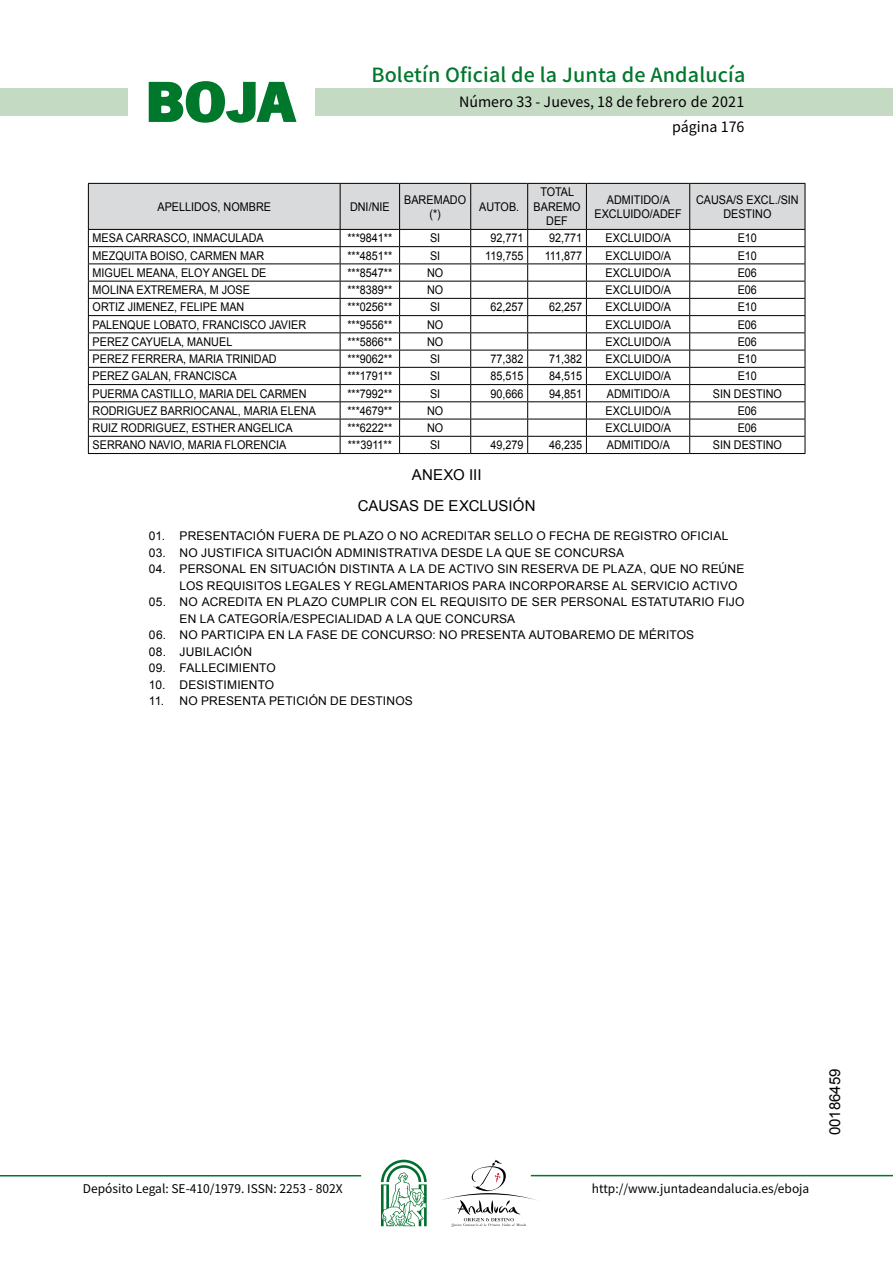
<style>
.page{position:relative;width:893px;height:1263px;background:#fff}
.page>*{position:absolute;margin:0;border:0;box-sizing:border-box;transform-origin:0 0}
.t1{font:700 57.75px "News Got T";color:#00782c;scale:1.14 1}
.t2{font:500 19.5px "Noto Sans HK";letter-spacing:.01em;color:#00782c}
.t3{font:15px/30.8px "Arial";color:#000;text-align:center}
.t4{font:14.25px/24.5px "Noto Sans HK";color:#000;text-align:right}
.t5{font:12px/14.4px "Arial";color:#000;text-align:center;scale:.9 1}
.t6{font:12px/16.5px "Arial";color:#000}
.t7{font:12px "Noto Sans HK";color:#000}
.t8{font:12px "Arial";letter-spacing:.02em;color:#000}
</style>
<div class="page">
<div style="left:315px;top:88px;width:577px;height:28px;background:#c5dac3"></div>
<div style="left:0;top:88px;width:128px;height:28px;background:#c5dac3"></div>
<hr style="left:0;top:1175px;width:361px;height:2px;background:#00782c">
<hr style="left:531px;top:1175px;width:361px;height:1px;background:#00782c">
<svg style="left:148px;top:81px;width:149px;height:42px"></svg>
<svg style="left:442px;top:1160px;width:100px;height:67px"></svg>
<svg style="left:381px;top:1160px;width:45px;height:66px"></svg>
<svg style="left:88px;top:183px;width:717px;height:270px"></svg>
<hr style="left:88px;top:453px;width:252px;height:1px;background:#000">
<hr style="left:340px;top:453px;width:59px;height:1px;background:#000">
<hr style="left:399px;top:453px;width:71px;height:1px;background:#000">
<hr style="left:470px;top:453px;width:57px;height:1px;background:#000">
<hr style="left:527px;top:453px;width:59px;height:1px;background:#000">
<hr style="left:586px;top:453px;width:103px;height:1px;background:#000">
<hr style="left:689px;top:453px;width:116px;height:1px;background:#000">
<h1 class="t1" style="left:145px;top:68px;width:133px">BOJA</h1>
<h2 class="t2" style="left:371px;top:64px;width:375px">Boletín Oficial de la Junta de Andalucía</h2>
<p class="t4" style="left:459px;top:90px;width:287px">Número 33 - Jueves, 18 de febrero de 2021 página 176</p>
<p class="t5" style="left:157px;top:199px;width:128px">APELLIDOS, NOMBRE</p>
<p class="t5" style="left:350px;top:199px;width:46px">DNI/NIE</p>
<p class="t5" style="left:404px;top:192px;width:70px">BAREMADO (*)</p>
<p class="t5" style="left:479px;top:199px;width:46px">AUTOB.</p>
<p class="t5" style="left:533px;top:185px;width:54px">TOTAL<br>BAREMO<br>DEF</p>
<p class="t5" style="left:594px;top:192px;width:98px">ADMITIDO/A<br>EXCLUIDO/ADEF</p>
<p class="t5" style="left:696px;top:192px;width:116px">CAUSA/S EXCL./SIN<br>DESTINO</p>
<p class="t5" style="left:93px;top:231px;width:192px">MESA CARRASCO, INMACULADA</p>
<p class="t5" style="left:347px;top:231px;width:52px">***9841**</p>
<p class="t5" style="left:430px;top:231px;width:13px">SI</p>
<p class="t5" style="left:490px;top:231px;width:38px">92,771</p>
<p class="t5" style="left:549px;top:231px;width:38px">92,771</p>
<p class="t5" style="left:605px;top:231px;width:74px">EXCLUIDO/A</p>
<p class="t5" style="left:737px;top:231px;width:23px">E10</p>
<p class="t5" style="left:93px;top:248px;width:192px">MEZQUITA BOISO, CARMEN MAR</p>
<p class="t5" style="left:347px;top:248px;width:52px">***4851**</p>
<p class="t5" style="left:430px;top:248px;width:13px">SI</p>
<p class="t5" style="left:485px;top:248px;width:44px">119,755</p>
<p class="t5" style="left:544px;top:248px;width:43px">111,877</p>
<p class="t5" style="left:605px;top:248px;width:74px">EXCLUIDO/A</p>
<p class="t5" style="left:737px;top:248px;width:23px">E10</p>
<p class="t5" style="left:93px;top:266px;width:194px">MIGUEL MEANA, ELOY ANGEL DE</p>
<p class="t5" style="left:347px;top:266px;width:52px">***8547**</p>
<p class="t5" style="left:427px;top:266px;width:19px">NO</p>
<p class="t5" style="left:605px;top:266px;width:74px">EXCLUIDO/A</p>
<p class="t5" style="left:737px;top:266px;width:23px">E06</p>
<p class="t5" style="left:93px;top:283px;width:176px">MOLINA EXTREMERA, M JOSE</p>
<p class="t5" style="left:347px;top:283px;width:52px">***8389**</p>
<p class="t5" style="left:427px;top:283px;width:19px">NO</p>
<p class="t5" style="left:605px;top:283px;width:74px">EXCLUIDO/A</p>
<p class="t5" style="left:737px;top:283px;width:23px">E06</p>
<p class="t5" style="left:93px;top:300px;width:170px">ORTIZ JIMENEZ, FELIPE MAN</p>
<p class="t5" style="left:347px;top:300px;width:52px">***0256**</p>
<p class="t5" style="left:430px;top:300px;width:13px">SI</p>
<p class="t5" style="left:490px;top:300px;width:38px">62,257</p>
<p class="t5" style="left:549px;top:300px;width:38px">62,257</p>
<p class="t5" style="left:605px;top:300px;width:74px">EXCLUIDO/A</p>
<p class="t5" style="left:737px;top:300px;width:23px">E10</p>
<p class="t5" style="left:93px;top:317px;width:239px">PALENQUE LOBATO, FRANCISCO JAVIER</p>
<p class="t5" style="left:347px;top:317px;width:52px">***9556**</p>
<p class="t5" style="left:427px;top:317px;width:19px">NO</p>
<p class="t5" style="left:605px;top:317px;width:74px">EXCLUIDO/A</p>
<p class="t5" style="left:737px;top:317px;width:23px">E06</p>
<p class="t5" style="left:93px;top:335px;width:157px">PEREZ CAYUELA, MANUEL</p>
<p class="t5" style="left:347px;top:335px;width:52px">***5866**</p>
<p class="t5" style="left:427px;top:335px;width:19px">NO</p>
<p class="t5" style="left:605px;top:335px;width:74px">EXCLUIDO/A</p>
<p class="t5" style="left:737px;top:335px;width:23px">E06</p>
<p class="t5" style="left:93px;top:352px;width:206px">PEREZ FERRERA, MARIA TRINIDAD</p>
<p class="t5" style="left:347px;top:352px;width:52px">***9062**</p>
<p class="t5" style="left:430px;top:352px;width:13px">SI</p>
<p class="t5" style="left:490px;top:352px;width:38px">77,382</p>
<p class="t5" style="left:549px;top:352px;width:38px">71,382</p>
<p class="t5" style="left:605px;top:352px;width:74px">EXCLUIDO/A</p>
<p class="t5" style="left:737px;top:352px;width:23px">E10</p>
<p class="t5" style="left:93px;top:369px;width:162px">PEREZ GALAN, FRANCISCA</p>
<p class="t5" style="left:347px;top:369px;width:52px">***1791**</p>
<p class="t5" style="left:430px;top:369px;width:13px">SI</p>
<p class="t5" style="left:490px;top:369px;width:38px">85,515</p>
<p class="t5" style="left:549px;top:369px;width:38px">84,515</p>
<p class="t5" style="left:605px;top:369px;width:74px">EXCLUIDO/A</p>
<p class="t5" style="left:737px;top:369px;width:23px">E10</p>
<p class="t5" style="left:93px;top:386px;width:239px">PUERMA CASTILLO, MARIA DEL CARMEN</p>
<p class="t5" style="left:347px;top:386px;width:52px">***7992**</p>
<p class="t5" style="left:430px;top:386px;width:13px">SI</p>
<p class="t5" style="left:490px;top:386px;width:38px">90,666</p>
<p class="t5" style="left:549px;top:386px;width:38px">94,851</p>
<p class="t5" style="left:607px;top:386px;width:72px">ADMITIDO/A</p>
<p class="t5" style="left:712px;top:386px;width:78px">SIN DESTINO</p>
<p class="t5" style="left:93px;top:404px;width:250px">RODRIGUEZ BARRIOCANAL, MARIA ELENA</p>
<p class="t5" style="left:347px;top:404px;width:52px">***4679**</p>
<p class="t5" style="left:427px;top:404px;width:19px">NO</p>
<p class="t5" style="left:605px;top:404px;width:74px">EXCLUIDO/A</p>
<p class="t5" style="left:737px;top:404px;width:23px">E06</p>
<p class="t5" style="left:93px;top:421px;width:224px">RUIZ RODRIGUEZ, ESTHER ANGELICA</p>
<p class="t5" style="left:347px;top:421px;width:52px">***6222**</p>
<p class="t5" style="left:427px;top:421px;width:19px">NO</p>
<p class="t5" style="left:605px;top:421px;width:74px">EXCLUIDO/A</p>
<p class="t5" style="left:737px;top:421px;width:23px">E06</p>
<p class="t5" style="left:93px;top:438px;width:217px">SERRANO NAVIO, MARIA FLORENCIA</p>
<p class="t5" style="left:348px;top:438px;width:51px">***3911**</p>
<p class="t5" style="left:430px;top:438px;width:13px">SI</p>
<p class="t5" style="left:490px;top:438px;width:38px">49,279</p>
<p class="t5" style="left:549px;top:438px;width:38px">46,235</p>
<p class="t5" style="left:607px;top:438px;width:72px">ADMITIDO/A</p>
<p class="t5" style="left:712px;top:438px;width:78px">SIN DESTINO</p>
<p class="t3" style="left:358px;top:460px;width:179px">ANEXO III<br>CAUSAS DE EXCLUSIÓN</p>
<p class="t6" style="left:149px;top:528px;width:581px">01. PRESENTACIÓN FUERA DE PLAZO O NO ACREDITAR SELLO O FECHA DE REGISTRO OFICIAL</p>
<p class="t6" style="left:149px;top:545px;width:477px">03. NO JUSTIFICA SITUACIÓN ADMINISTRATIVA DESDE LA QUE SE CONCURSA</p>
<p class="t6" style="left:180px;top:561px;width:566px;text-indent:-31px">04. PERSONAL EN SITUACIÓN DISTINTA A LA DE ACTIVO SIN RESERVA DE PLAZA, QUE NO REÚNE<br>LOS REQUISITOS LEGALES Y REGLAMENTARIOS PARA INCORPORARSE AL SERVICIO ACTIVO</p>
<p class="t6" style="left:180px;top:594px;width:566px;text-indent:-31px">05. NO ACREDITA EN PLAZO CUMPLIR CON EL REQUISITO DE SER PERSONAL ESTATUTARIO FIJO<br>EN LA CATEGORÍA/ESPECIALIDAD A LA QUE CONCURSA</p>
<p class="t6" style="left:149px;top:627px;width:547px">06. NO PARTICIPA EN LA FASE DE CONCURSO: NO PRESENTA AUTOBAREMO DE MÉRITOS</p>
<p class="t8" style="left:149px;top:644px;width:105px">08. JUBILACIÓN</p>
<p class="t6" style="left:149px;top:660px;width:128px">09. FALLECIMIENTO</p>
<p class="t6" style="left:149px;top:677px;width:127px">10. DESISTIMIENTO</p>
<p class="t6" style="left:149px;top:693px;width:265px">11. NO PRESENTA PETICIÓN DE DESTINOS</p>
<p class="t7" style="left:83px;top:1181px;width:261px">Depósito Legal: SE-410/1979. ISSN: 2253 - 802X</p>
<p class="t7" style="left:592px;top:1181px;width:219px">http://www.juntadeandalucia.es/eboja</p>
<p class="t3" style="left:819px;top:1135px;width:68px;rotate:-90deg">00186459</p>
</div>
